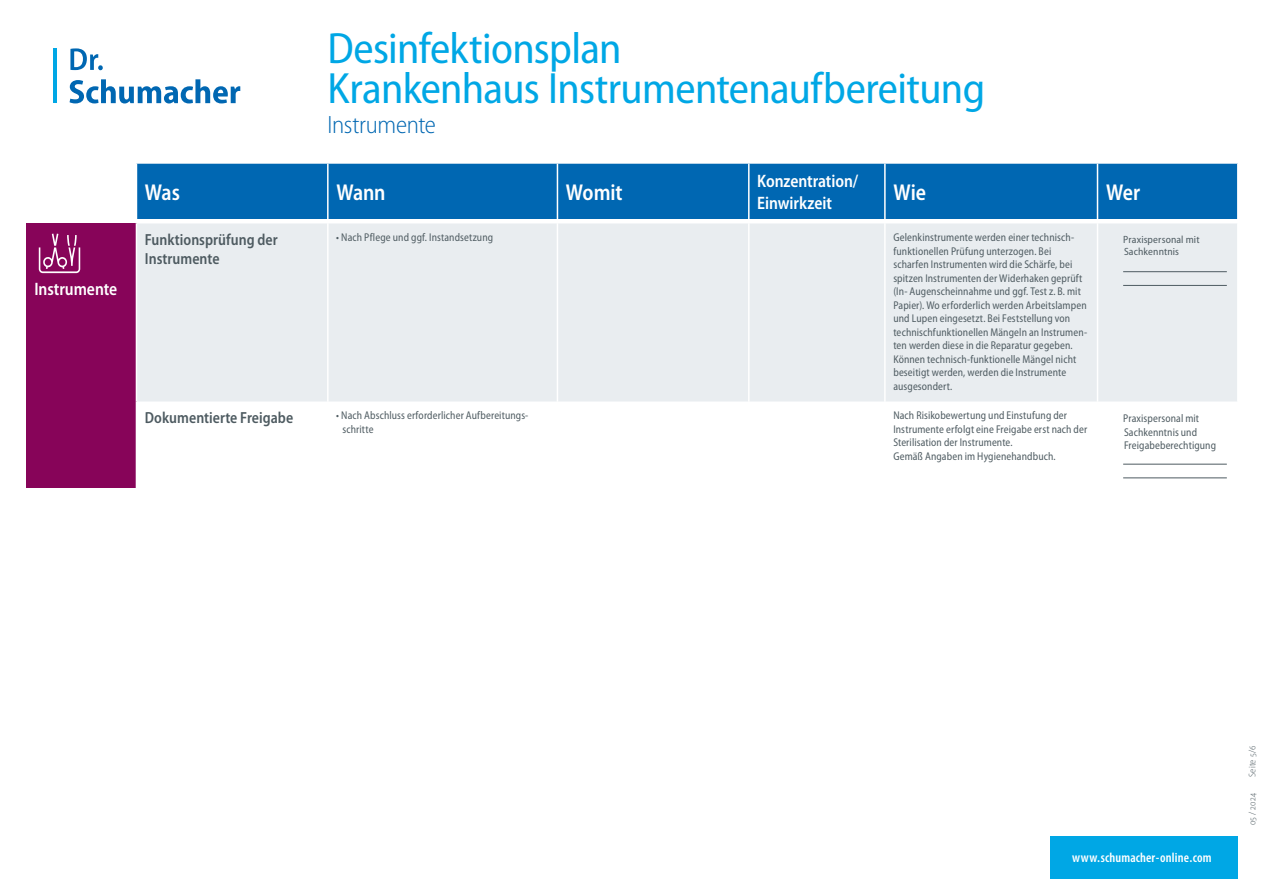
<style>
.page{position:relative;width:1263px;height:893px;background:#fff}
.page>*{position:absolute;margin:0;border:0;box-sizing:border-box;transform-origin:0 0}
.t1{font:semi-condensed 43.95px/40.2px "Myriad Pro";letter-spacing:-.015em;color:#00a7e5}
.t2{font:300 semi-condensed 25.05px "Myriad Pro";letter-spacing:-.015em;color:#0067b2}
.t3{font:600 semi-condensed 22.95px "Myriad Pro";letter-spacing:-.005em;color:#fff;scale:.93 1}
.t4{font:600 semi-condensed 18px/21.8px "Myriad Pro";letter-spacing:-.005em;color:#fff;scale:.93 1}
.t5{font:600 semi-condensed 16.05px/19.4px "Myriad Pro";color:#4e5b61;scale:.93 1}
.t6{font:600 condensed 13.5px "Myriad Pro";letter-spacing:.01em;color:#fff}
.t7{font:semi-condensed 11.25px/13.5px "Myriad Pro";letter-spacing:.01em;color:#4e5b61;scale:.93 1}
.t8{font:semi-condensed 10.5px/12.6px "Myriad Pro";letter-spacing:.01em;color:#4e5b61}
.t9{font:300 semi-condensed 9.75px "Myriad Pro";letter-spacing:.02em;color:#4e5b61}
</style>
<div class="page">
<hr style="left:53px;top:49px;width:3px;height:54px;background:#00a7e5">
<svg style="left:70px;top:79px;width:170px;height:24px"></svg>
<svg style="left:70px;top:48px;width:33px;height:22px"></svg>
<div style="left:1050px;top:836px;width:187px;height:42px;background:#00a7e5"></div>
<div style="left:137px;top:164px;width:1100px;height:55px;background:#0067b2"></div>
<div style="left:26px;top:223px;width:110px;height:265px;background:#870459"></div>
<div style="left:137px;top:223px;width:1100px;height:178px;background:#e9edf0"></div>
<hr style="left:327px;top:223px;width:2px;height:178px;background:#fff">
<hr style="left:557px;top:223px;width:1px;height:178px;background:#fff">
<hr style="left:748px;top:223px;width:1px;height:178px;background:#fff">
<hr style="left:884px;top:223px;width:2px;height:178px;background:#fff">
<hr style="left:1097px;top:223px;width:1px;height:178px;background:#fff">
<hr style="left:327px;top:164px;width:2px;height:55px;background:#fff">
<hr style="left:557px;top:164px;width:1px;height:55px;background:#fff">
<hr style="left:748px;top:164px;width:1px;height:55px;background:#fff">
<hr style="left:884px;top:164px;width:2px;height:55px;background:#fff">
<hr style="left:1097px;top:164px;width:1px;height:55px;background:#fff">
<svg style="left:38px;top:233px;width:43px;height:41px"></svg>
<svg style="left:39px;top:234px;width:41px;height:39px"></svg>
<hr style="left:1123px;top:271px;width:104px;height:1px;background:#4e5b61">
<hr style="left:1123px;top:285px;width:104px;height:1px;background:#4e5b61">
<hr style="left:1123px;top:464px;width:104px;height:1px;background:#4e5b61">
<hr style="left:1123px;top:477px;width:104px;height:1px;background:#4e5b61">
<h3 class="t4" style="left:34px;top:278px;width:91px">Instrumente</h3>
<h1 class="t1" style="left:327px;top:27px;width:659px">Desinfektionsplan<br>Krankenhaus Instrumentenaufbereitung</h1>
<h2 class="t2" style="left:327px;top:110px;width:110px">Instrumente</h2>
<h3 class="t3" style="left:145px;top:178px;width:39px">Was</h3>
<h3 class="t3" style="left:336px;top:178px;width:55px">Wann</h3>
<h3 class="t3" style="left:566px;top:178px;width:62px">Womit</h3>
<h3 class="t4" style="left:757px;top:170px;width:110px">Konzentration/<br>Einwirkzeit</h3>
<h3 class="t3" style="left:893px;top:178px;width:37px">Wie</h3>
<h3 class="t3" style="left:1106px;top:178px;width:38px">Wer</h3>
<h3 class="t5" style="left:145px;top:229px;width:144px">Funktionsprüfung der<br>Instrumente</h3>
<p class="t7" style="left:336px;top:230px;width:170px">• Nach Pflege und ggf. Instandsetzung</p>
<p class="t7" style="left:893px;top:230px;width:210px">Gelenkinstrumente werden einer technisch&shy;funktionellen Prüfung unterzogen. Bei scharfen Instrumenten wird die Schärfe, bei spitzen Instrumenten der Widerhaken geprüft (In- Augenscheinnahme und ggf. Test z. B. mit Papier). Wo erforderlich werden Arbeitslampen und Lupen eingesetzt. Bei Feststellung von technischfunktionellen Mängeln an Instrumen&shy;ten werden diese in die Reparatur gegeben.<br>Können technisch-funktionelle Mängel nicht beseitigt werden, werden die Instrumente ausgesondert.</p>
<p class="t8" style="left:1123px;top:233px;width:78px">Praxispersonal mit<br>Sachkenntnis</p>
<h3 class="t5" style="left:145px;top:407px;width:161px">Dokumentierte Freigabe</h3>
<p class="t7" style="left:342px;top:408px;width:201px;text-indent:-6px">• Nach Abschluss erforderlicher Aufbereitungs&shy;schritte</p>
<p class="t7" style="left:893px;top:408px;width:210px">Nach Risikobewertung und Einstufung der Instrumente erfolgt eine Freigabe erst nach der Sterilisation der Instrumente.<br>Gemäß Angaben im Hygienehandbuch.</p>
<p class="t7" style="left:1123px;top:412px;width:101px">Praxispersonal mit<br>Sachkenntnis und<br>Freigabeberechtigung</p>
<p class="t6" style="left:1072px;top:849px;width:141px">www.schumacher-online.com</p>
<p class="t9" style="left:1246px;top:777px;width:33px;rotate:-90deg">Seite 5/6</p>
<p class="t9" style="left:1246px;top:825px;width:34px;rotate:-90deg">05 / 2024</p>
</div>
